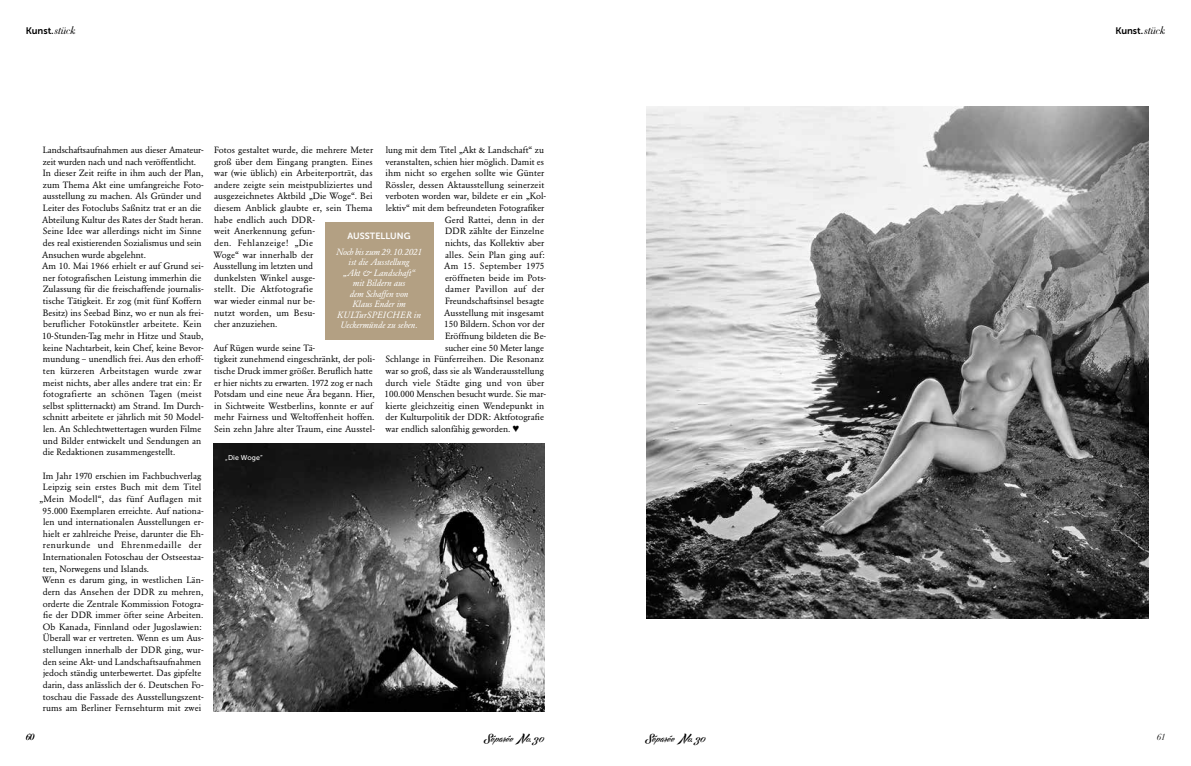
<style>
.page{position:relative;width:1191px;height:766px;background:#fff}
.page>*{position:absolute;margin:0;border:0;box-sizing:border-box;transform-origin:0 0}
.t1{font:12px "Echinos Park Script PERSONALUSEON";letter-spacing:.015em;color:#000}
.t2{font:9.5px "Museo Sans 700";letter-spacing:-.005em;color:#000}
.t3{font:9px/11.6px "Garamond BE";letter-spacing:.005em;color:#000}
.t4{font:italic 9px/10.5px "Garamond BE";color:#fff;text-align:center}
.t5{font:9px "Garamond BE";letter-spacing:.045em;color:#000}
.t6{font:9px "Garamond BE";letter-spacing:.03em;color:#000}
.t7{font:9px "Museo Sans 700";color:#fff}
.t8{font:italic 9px "Didot LT Std";color:#000}
.t9{font:7px "Museo Sans 500";letter-spacing:.015em;color:#fff}
.s1{font-family:"HTF Didot L16";font-weight:300;font-style:italic;font-size:10.5px}
</style>
<div class="page">
<img style="left:214px;top:443px;width:330px;height:268px">
<div style="left:325px;top:222px;width:108px;height:117px;background:#b3a083"></div>
<img style="left:646px;top:106px;width:502px;height:512px">
<p class="t2" style="left:26px;top:25px;width:51px">Kunst.<span class="s1">stück</span></p>
<p class="t3" style="left:42px;top:144px;width:163px">Landschaftsaufnahmen aus dieser Amateur&shy;zeit wurden nach und nach veröffentlicht.<br>In dieser Zeit reifte in ihm auch der Plan, zum Thema Akt eine umfangreiche Foto&shy;ausstellung zu machen. Als Gründer und Leiter des Fotoclubs Saßnitz trat er an die Abteilung Kultur des Rates der Stadt heran.<br>Seine Idee war allerdings nicht im Sinne des real existierenden Sozialismus und sein Ansuchen wurde abgelehnt.<br>Am 10. Mai 1966 erhielt er auf Grund sei&shy;ner fotografischen Leistung immerhin die Zulassung für die freischaffende journalis&shy;tische Tätigkeit. Er zog (mit fünf Koffern Besitz) ins Seebad Binz, wo er nun als frei&shy;beruflicher Fotokünstler arbeitete. Kein 10-Stunden-Tag mehr in Hitze und Staub, keine Nachtarbeit, kein Chef, keine Bevor&shy;mundung – unendlich frei. Aus den erhoff&shy;ten kürzeren Arbeitstagen wurde zwar meist nichts, aber alles andere trat ein: Er fotografierte an schönen Tagen (meist selbst splitternackt) am Strand. Im Durch&shy;schnitt arbeitete er jährlich mit 50 Model&shy;len. An Schlechtwettertagen wurden Filme und Bilder entwickelt und Sendungen an die Redaktionen zusammengestellt.</p>
<p class="t3" style="left:43px;top:469px;width:160px">Im Jahr 1970 erschien im Fachbuchverlag</p>
<p class="t3" style="left:43px;top:481px;width:160px">Leipzig sein erstes Buch mit dem Titel</p>
<p class="t3" style="left:40px;top:493px;width:163px">„Mein Modell“, das fünf Auflagen mit</p>
<p class="t3" style="left:43px;top:504px;width:162px">95.000 Exemplaren erreichte. Auf nationa-</p>
<p class="t3" style="left:43px;top:516px;width:162px">len und internationalen Ausstellungen er-</p>
<p class="t3" style="left:43px;top:527px;width:162px">hielt er zahlreiche Preise, darunter die Eh-</p>
<p class="t5" style="left:43px;top:540px;width:160px">renurkunde und Ehrenmedaille der</p>
<p class="t3" style="left:43px;top:551px;width:162px">Internationalen Fotoschau der Ostseestaa-</p>
<p class="t3" style="left:43px;top:562px;width:108px">ten, Norwegens und Islands.</p>
<p class="t3" style="left:42px;top:574px;width:163px">Wenn es darum ging, in westlichen Län-</p>
<p class="t3" style="left:43px;top:586px;width:162px">dern das Ansehen der DDR zu mehren,</p>
<p class="t3" style="left:43px;top:597px;width:162px">orderte die Zentrale Kommission Fotogra-</p>
<p class="t3" style="left:43px;top:609px;width:162px">fie der DDR immer öfter seine Arbeiten.</p>
<p class="t3" style="left:43px;top:620px;width:161px">Ob Kanada, Finnland oder Jugoslawien:</p>
<p class="t3" style="left:43px;top:632px;width:162px">Überall war er vertreten. Wenn es um Aus-</p>
<p class="t3" style="left:43px;top:644px;width:162px">stellungen innerhalb der DDR ging, wur-</p>
<p class="t3" style="left:43px;top:655px;width:160px">den seine Akt- und Landschaftsaufnahmen</p>
<p class="t3" style="left:43px;top:667px;width:160px">jedoch ständig unterbewertet. Das gipfelte</p>
<p class="t3" style="left:43px;top:679px;width:162px">darin, dass anlässlich der 6. Deutschen Fo-</p>
<p class="t3" style="left:43px;top:690px;width:162px">toschau die Fassade des Ausstellungszent-</p>
<p class="t3" style="left:43px;top:702px;width:160px">rums am Berliner Fernsehturm mit zwei</p>
<p class="t3" style="left:386px;top:144px;width:160px">lung mit dem Titel „Akt &amp; Landschaft“ zu</p>
<p class="t3" style="left:385px;top:156px;width:160px">veranstalten, schien hier möglich. Damit es</p>
<p class="t3" style="left:385px;top:167px;width:160px">ihm nicht so ergehen sollte wie Günter</p>
<p class="t3" style="left:385px;top:179px;width:160px">Rössler, dessen Aktausstellung seinerzeit</p>
<p class="t3" style="left:385px;top:190px;width:162px">verboten worden war, bildete er ein „Kol-</p>
<p class="t3" style="left:386px;top:202px;width:160px">lektiv“ mit dem befreundeten Fotografiker</p>
<p class="t3" style="left:445px;top:214px;width:101px">Gerd Rattei, denn in der</p>
<p class="t3" style="left:445px;top:225px;width:100px">DDR zählte der Einzelne</p>
<p class="t3" style="left:445px;top:237px;width:101px">nichts, das Kollektiv aber</p>
<p class="t3" style="left:445px;top:249px;width:101px">alles. Sein Plan ging auf:</p>
<p class="t3" style="left:444px;top:260px;width:102px">Am 15. September 1975</p>
<p class="t3" style="left:445px;top:272px;width:103px">eröffneten beide im Pots-</p>
<p class="t6" style="left:445px;top:284px;width:101px">damer Pavillon auf der</p>
<p class="t3" style="left:445px;top:295px;width:100px">Freundschaftsinsel besagte</p>
<p class="t3" style="left:444px;top:307px;width:101px">Ausstellung mit insgesamt</p>
<p class="t3" style="left:444px;top:318px;width:102px">150 Bildern. Schon vor der</p>
<p class="t3" style="left:445px;top:330px;width:103px">Eröffnung bildeten die Be-</p>
<p class="t3" style="left:445px;top:342px;width:100px">sucher eine 50 Meter lange</p>
<p class="t3" style="left:385px;top:353px;width:160px">Schlange in Fünferreihen. Die Resonanz</p>
<p class="t3" style="left:385px;top:365px;width:160px">war so groß, dass sie als Wanderausstellung</p>
<p class="t3" style="left:385px;top:376px;width:160px">durch viele Städte ging und von über</p>
<p class="t3" style="left:385px;top:388px;width:163px">100.000 Menschen besucht wurde. Sie mar-</p>
<p class="t3" style="left:385px;top:400px;width:160px">kierte gleichzeitig einen Wendepunkt in</p>
<p class="t3" style="left:385px;top:411px;width:160px">der Kulturpolitik der DDR: Aktfotografie</p>
<p class="t3" style="left:385px;top:423px;width:135px">war endlich salonfähig geworden. ♥</p>
<p class="t3" style="left:213px;top:144px;width:161px">Fotos gestaltet wurde, die mehrere Meter groß über dem Eingang prangten. Eines war (wie üblich) ein Arbeiterporträt, das andere zeigte sein meistpubliziertes und ausgezeichnetes Aktbild „Die Woge“. Bei diesem Anblick glaubte er, sein Thema habe endlich auch DDR-<br>weit Anerkennung gefun-<br>den. Fehlanzeige! „Die<br>Woge“ war innerhalb der<br>Ausstellung im letzten und<br>dunkelsten Winkel ausge-<br>stellt. Die Aktfotografie<br>war wieder einmal nur be-<br>nutzt worden, um Besu-<br>cher anzuziehen.</p>
<p class="t3" style="left:213px;top:342px;width:163px">Auf Rügen wurde seine Tä-<br>tigkeit zunehmend eingeschränkt, der poli&shy;tische Druck immer größer. Beruflich hatte er hier nichts zu erwarten. 1972 zog er nach Potsdam und eine neue Ära begann. Hier, in Sichtweite Westberlins, konnte er auf mehr Fairness und Weltoffenheit hoffen.<br>Sein zehn Jahre alter Traum, eine Ausstel-</p>
<p class="t7" style="left:347px;top:231px;width:64px">AUSSTELLUNG</p>
<p class="t4" style="left:336px;top:246px;width:87px">Noch bis zum 29.10.2021 ist die Ausstellung<br>„Akt &amp; Landschaft“<br>mit Bildern aus<br>dem Schaffen von<br>Klaus Ender im<br>KULTurSPEICHER in<br>Ueckermünde zu sehen.</p>
<p class="t9" style="left:225px;top:454px;width:39px">„Die Woge“</p>
<p class="t2" style="left:1115px;top:25px;width:51px">Kunst.<span class="s1">stück</span></p>
<p class="t8" style="left:26px;top:730px;width:10px">60</p>
<h1 class="t1" style="left:484px;top:730px;width:62px">Séparée No. 30</h1>
<h1 class="t1" style="left:645px;top:730px;width:62px">Séparée No. 30</h1>
<p class="t8" style="left:1157px;top:730px;width:10px">61</p>
</div>
